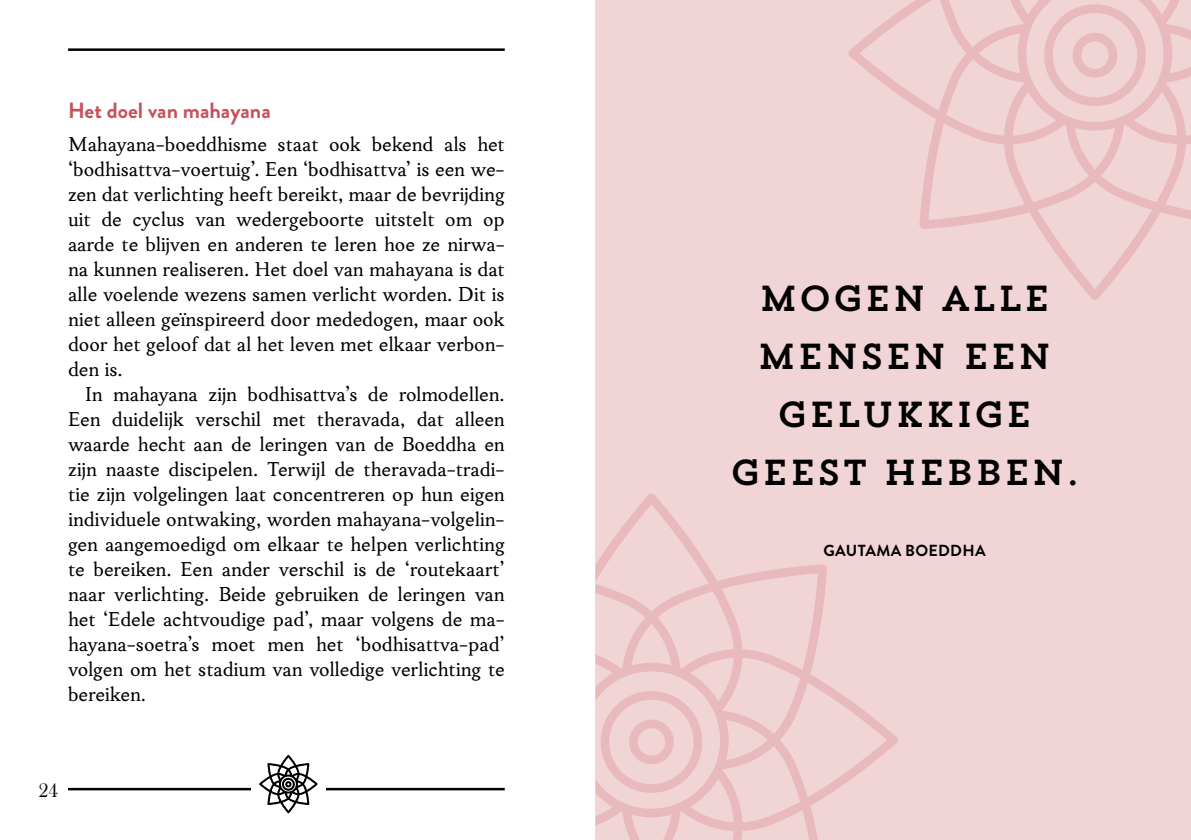
<style>
.page{position:relative;width:1191px;height:840px;background:#fff}
.page>*{position:absolute;margin:0;border:0;box-sizing:border-box;transform-origin:0 0}
.t1{font:36px/58px "Trend Slab One";color:#000;text-align:center}
.t2{font:700 22px "Brandon Grotesque";color:#c6535c}
.t3{font:20px "Bask Old Face";color:#000}
.t4{font:19px/25px "Petralina";color:#000;text-align:justify}
.t5{font:700 16px "Brandon Grotesque";letter-spacing:.02em;color:#000}
</style>
<div class="page">
<div style="left:596px;top:0;width:595px;height:839px;background:#f1d4d6"></div>
<svg style="left:596px;top:493px;width:302px;height:346px"></svg>
<svg style="left:848px;top:0;width:343px;height:300px"></svg>
<hr style="left:68px;top:48px;width:437px;height:3px;background:#000">
<hr style="left:68px;top:787px;width:437px;height:3px;background:#000">
<div style="left:251px;top:769px;width:74px;height:42px;background:#fff"></div>
<svg style="left:259px;top:754px;width:58px;height:58px"></svg>
<p class="t2" style="left:68px;top:95px;width:204px">Het doel van mahayana</p>
<p class="t4" style="left:68px;top:131px;width:438px">Mahayana-boeddhisme staat ook bekend als het ‘bodhisattva-voertuig’. Een ‘bodhisattva’ is een we&shy;zen dat verlichting heeft bereikt, maar de bevrijding uit de cyclus van wedergeboorte uitstelt om op aarde te blijven en anderen te leren hoe ze nirwa&shy;na kunnen realiseren. Het doel van mahayana is dat alle voelende wezens samen verlicht worden. Dit is niet alleen geïnspireerd door mededogen, maar ook door het geloof dat al het leven met elkaar verbon&shy;den is.</p>
<p class="t4" style="left:68px;top:381px;width:438px;text-indent:17px">In mahayana zijn bodhisattva’s de rolmodellen.<br>Een duidelijk verschil met theravada, dat alleen waarde hecht aan de leringen van de Boeddha en zijn naaste discipelen. Terwijl de theravada-tradi&shy;tie zijn volgelingen laat concentreren op hun eigen individuele ontwaking, worden mahayana-volgelin&shy;gen aangemoedigd om elkaar te helpen verlichting te bereiken. Een ander verschil is de ‘routekaart’ naar verlichting. Beide gebruiken de leringen van het ‘Edele achtvoudige pad’, maar volgens de ma&shy;hayana-soetra’s moet men het ‘bodhisattva-pad’ volgen om het stadium van volledige verlichting te bereiken.</p>
<p class="t3" style="left:38px;top:778px;width:21px">24</p>
<h1 class="t1" style="left:729px;top:269px;width:351px">MOGEN ALLE<br>MENSEN EEN<br>GELUKKIGE<br>GEEST HEBBEN.</h1>
<p class="t5" style="left:823px;top:539px;width:164px">GAUTAMA BOEDDHA</p>
</div>
